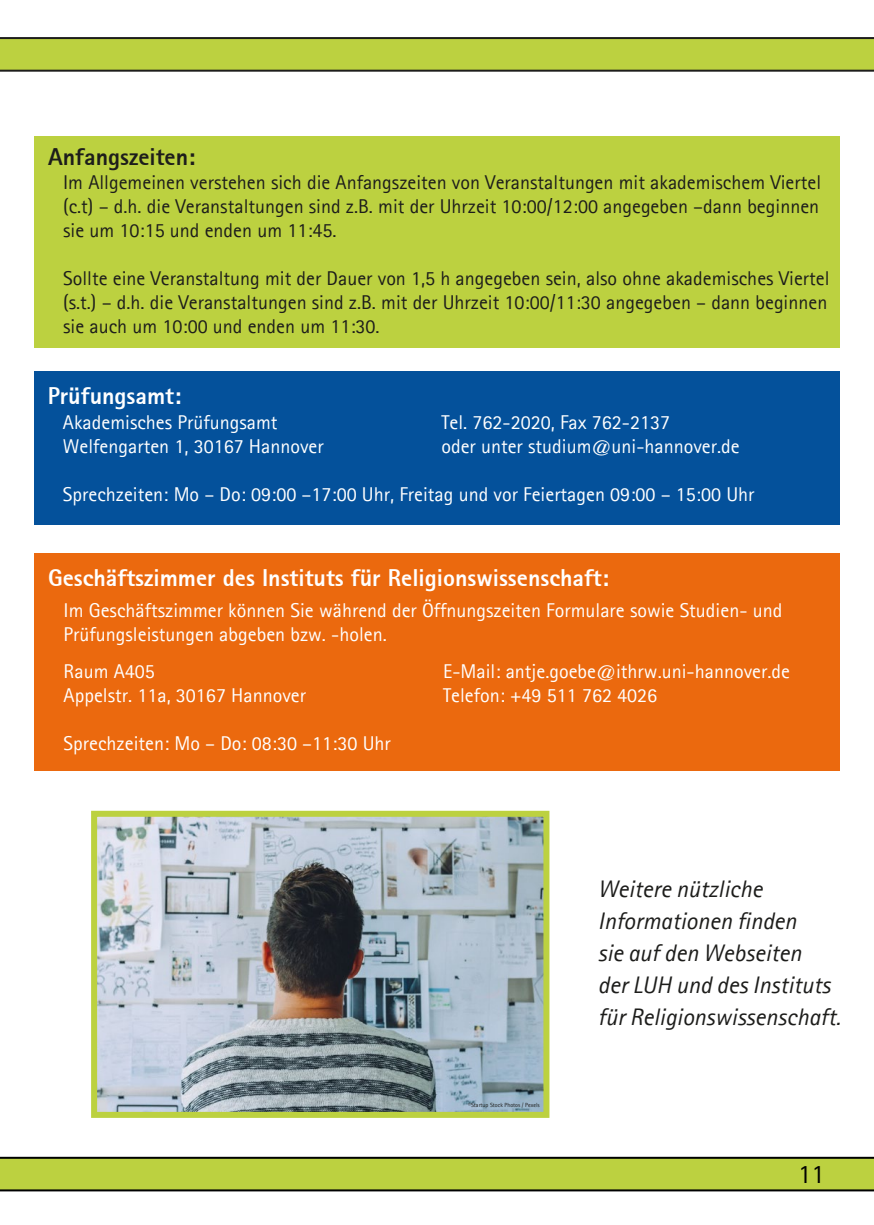
<style>
.page{position:relative;width:874px;height:1225px;background:#fff}
.page>*{position:absolute;margin:0;border:0;box-sizing:border-box;transform-origin:0 0}
.t1{font:26.4px "Agfa Rotis Sans Serif";color:#000101}
.t2{font:italic 24px/32px "Agfa Rotis Sans Serif";color:#1d1d1b}
.t3{font:800 24px "Agfa Rotis Sans Serif";color:#fff}
.t4{font:800 24px "Agfa Rotis Sans Serif";color:#1d1d1b}
.t5{font:20px/24px "Agfa Rotis Sans Serif";color:#fff}
.t6{font:20px/24px "Agfa Rotis Sans Serif";color:#1d1d1b;text-align:justify}
.t7{font:6px "Agfa Rotis Sans Serif";color:#1d1d1b}
</style>
<div class="page">
<svg style="left:0;top:1156px;width:873px;height:35px;background:#aabc3d"></svg>
<svg style="left:0;top:37px;width:873px;height:35px;background:#aabc3d"></svg>
<div style="left:34px;top:136px;width:805px;height:212px;background:#bcd140"></div>
<div style="left:34px;top:371px;width:805px;height:154px;background:#04519b"></div>
<div style="left:34px;top:553px;width:805px;height:218px;background:#eb690e"></div>
<img style="left:98px;top:818px;width:444px;height:293px">
<div style="left:91px;top:811px;width:458px;height:307px;border:6px solid #bcd140"></div>
<p class="t4" style="left:48px;top:142px;width:149px">Anfangszeiten:</p>
<p class="t6" style="left:63px;top:170px;width:759px">Im Allgemeinen verstehen sich die Anfangszeiten von Veranstaltungen mit akademischem Viertel (c.t) – d.h. die Veranstaltungen sind z.B. mit der Uhrzeit 10:00/12:00 angegeben –dann beginnen sie um 10:15 und enden um 11:45.</p>
<p class="t6" style="left:63px;top:266px;width:767px">Sollte eine Veranstaltung mit der Dauer von 1,5 h angegeben sein, also ohne akademisches Viertel (s.t.) – d.h. die Veranstaltungen sind z.B. mit der Uhrzeit 10:00/11:30 angegeben – dann beginnen sie auch um 10:00 und enden um 11:30.</p>
<p class="t3" style="left:48px;top:380px;width:135px">Prüfungsamt:</p>
<p class="t5" style="left:63px;top:410px;width:262px">Akademisches Prüfungsamt<br>Welfengarten 1, 30167 Hannover</p>
<p class="t5" style="left:63px;top:482px;width:692px">Sprechzeiten: Mo – Do: 09:00 –17:00 Uhr, Freitag und vor Feiertagen 09:00 – 15:00 Uhr</p>
<p class="t5" style="left:441px;top:410px;width:300px">Tel. 762-2020, Fax 762-2137<br>oder unter studium@uni-hannover.de</p>
<p class="t3" style="left:48px;top:562px;width:562px">Geschäftszimmer des Instituts für Religionswissenschaft:</p>
<p class="t5" style="left:64px;top:598px;width:719px">Im Geschäftszimmer können Sie während der Öffnungszeiten Formulare sowie Studien- und<br>Prüfungsleistungen abgeben bzw. -holen.</p>
<p class="t5" style="left:443px;top:658px;width:348px">E-Mail: antje.goebe@ithrw.uni-hannover.de<br>Telefon: +49 511 762 4026</p>
<p class="t5" style="left:64px;top:658px;width:244px">Raum A405<br>Appelstr. 11a, 30167 Hannover</p>
<p class="t5" style="left:64px;top:730px;width:328px">Sprechzeiten: Mo – Do: 08:30 –11:30 Uhr</p>
<p class="t7" style="left:468px;top:1101px;width:73px">©Startup Stock Photos / Pexels</p>
<p class="t2" style="left:597px;top:873px;width:244px">Weitere nützliche<br>Informationen finden<br>sie auf den Webseiten<br>der LUH und des Instituts für Religionswissenschaft.</p>
<h1 class="t1" style="left:797px;top:1158px;width:28px">11</h1>
</div>
